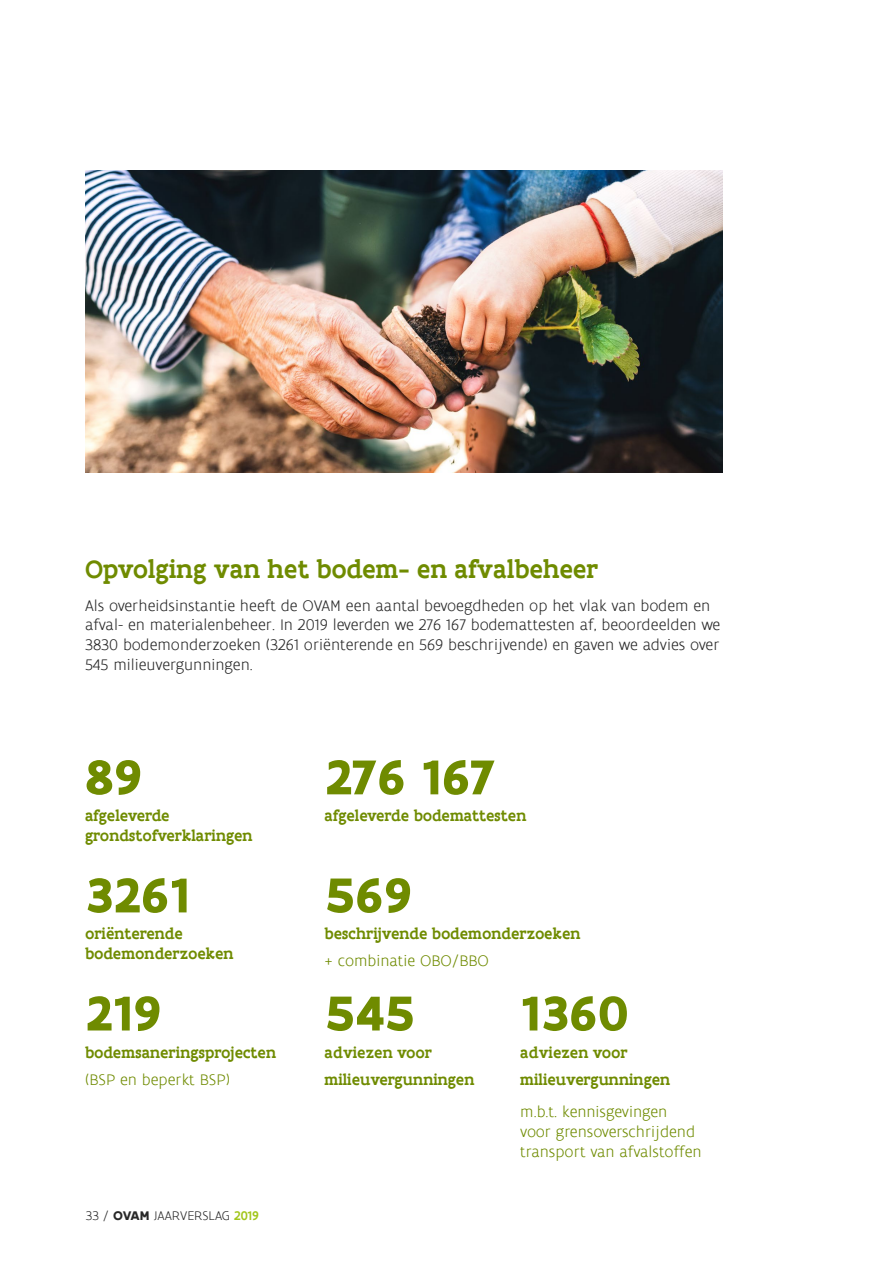
<style>
.page{position:relative;width:893px;height:1263px;background:#fff}
.page>*{position:absolute;margin:0;border:0;box-sizing:border-box;transform-origin:0 0}
.t1{font:700 52.5px "Flanders Art Sans";color:#6f8b00}
.t2{font:500 27px "Flanders Art Serif";color:#6f8b00}
.t3{font:300 16.5px/19.8px "Flanders Art Sans";color:#282828}
.t4{font:500 16.5px/19.8px "Flanders Art Serif";color:#6f8b00}
.t5{font:300 16.5px/19.8px "Flanders Art Sans";color:#6f8b00}
.t6{font:300 13.5px "Flanders Art Sans";color:#282828}
.s1{font-weight:700}
.s2{font-weight:500;color:#a2c61c}
</style>
<div class="page">
<img style="left:85px;top:170px;width:638px;height:303px">
<h2 class="t2" style="left:85px;top:552px;width:515px">Opvolging van het bodem- en afvalbeheer</h2>
<p class="t3" style="left:85px;top:596px;width:637px">Als overheidsinstantie heeft de OVAM een aantal bevoegdheden op het vlak van bodem en afval- en materialenbeheer. In 2019 leverden we 276 167 bodemattesten af, beoordeelden we 3830 bodemonderzoeken (3261 oriënterende en 569 beschrijvende) en gaven we advies over 545 milieuvergunningen.</p>
<h1 class="t1" style="left:85px;top:744px;width:59px">89</h1>
<p class="t4" style="left:85px;top:806px;width:169px">afgeleverde grondstofverklaringen</p>
<h1 class="t1" style="left:85px;top:862px;width:106px">3261</h1>
<p class="t4" style="left:85px;top:924px;width:150px">oriënterende bodemonderzoeken</p>
<h1 class="t1" style="left:85px;top:980px;width:78px">219</h1>
<p class="t4" style="left:85px;top:1042px;width:193px">bodemsaneringsprojecten</p>
<p class="t5" style="left:85px;top:1070px;width:147px">(BSP en beperkt BSP)</p>
<p class="t6" style="left:86px;top:1208px;width:174px">33 / <span class="s1">OVAM</span> JAARVERSLAG <span class="s2">2019</span></p>
<h1 class="t1" style="left:325px;top:744px;width:172px">276 167</h1>
<p class="t4" style="left:325px;top:806px;width:203px">afgeleverde bodemattesten</p>
<h1 class="t1" style="left:325px;top:862px;width:89px">569</h1>
<p class="t4" style="left:325px;top:924px;width:257px">beschrijvende bodemonderzoeken</p>
<p class="t5" style="left:325px;top:951px;width:166px">+ combinatie OBO/BBO</p>
<h1 class="t1" style="left:325px;top:980px;width:92px">545</h1>
<p class="t4" style="left:325px;top:1039px;width:151px;line-height:27px">adviezen voor milieuvergunningen</p>
<h1 class="t1" style="left:520px;top:980px;width:110px">1360</h1>
<p class="t4" style="left:520px;top:1039px;width:151px;line-height:27px">adviezen voor milieuvergunningen</p>
<p class="t5" style="left:520px;top:1102px;width:183px">m.b.t. kennisgevingen voor grensoverschrijdend transport van afvalstoffen</p>
</div>
